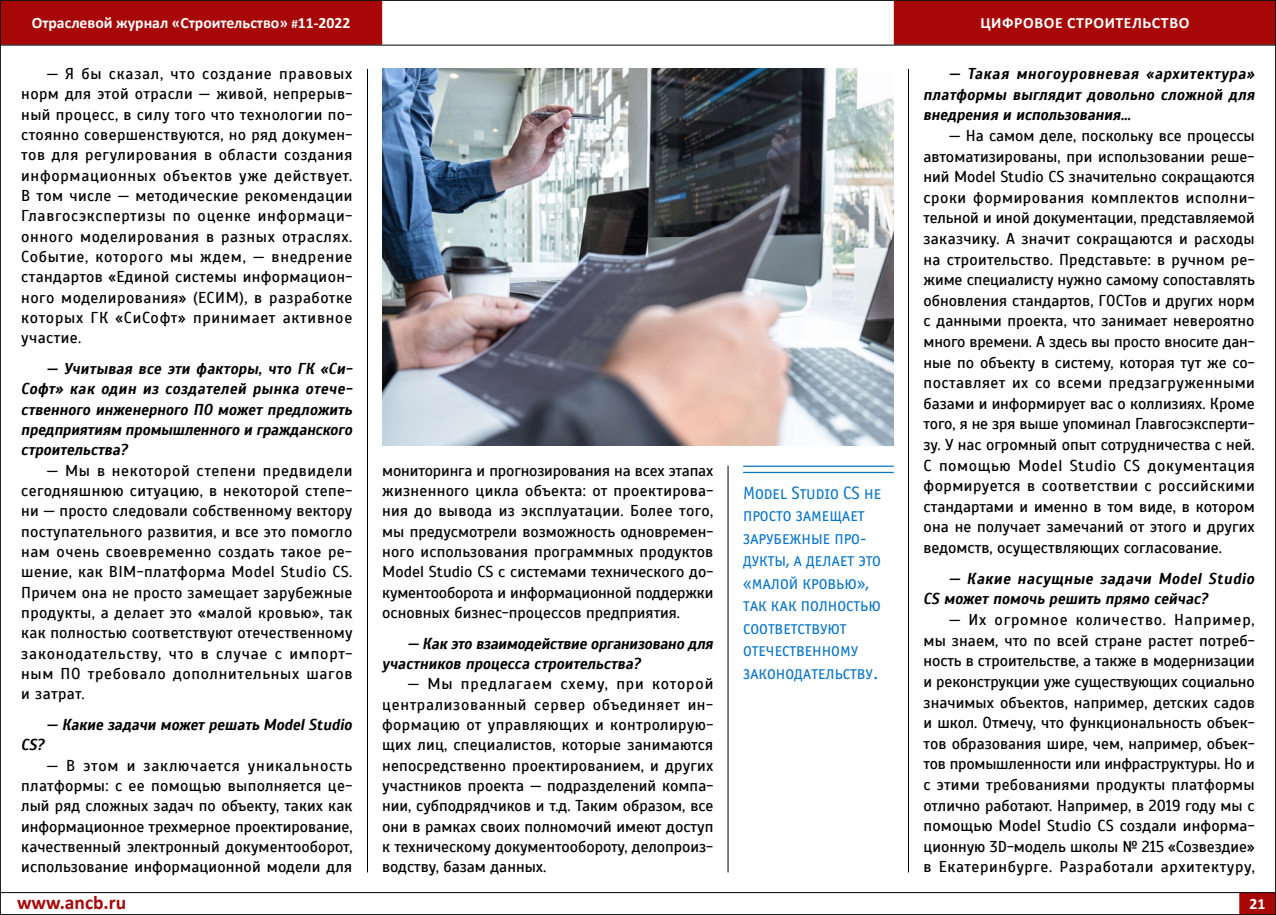
<style>
.page{position:relative;width:1276px;height:915px;background:#fff}
.page>*{position:absolute;margin:0;border:0;box-sizing:border-box;transform-origin:0 0}
.t1{font:700 19.5px "Calibri";color:#a80707}
.t2{font:18px/22.5px "Officina Sans Book SCC";color:#0975c9}
.t3{font:15.75px/20.2px "Scada";letter-spacing:.01em;color:#000;text-align:justify}
.t4{font:italic 700 15.75px/20.2px "Scada";color:#000;text-align:justify;scale:.95 1}
.t5{font:italic 700 15.75px/20.5px "Scada";letter-spacing:.025em;color:#000;scale:.95 1}
.t6{font:700 15.75px "Calibri";color:#fff}
.s1{font-size:12.75px}
</style>
<div class="page">
<img style="left:382px;top:69px;width:512px;height:376px">
<hr style="left:743px;top:465px;width:151px;height:1px;background:#0975c9">
<hr style="left:743px;top:471px;width:151px;height:2px;background:#0975c9">
<hr style="left:728px;top:465px;width:1px;height:407px;background:#000">
<hr style="left:367px;top:69px;width:1px;height:803px;background:#000">
<hr style="left:908px;top:69px;width:1px;height:803px;background:#000">
<div style="left:0;top:1px;width:382px;height:44px;background:#a80707"></div>
<div style="left:894px;top:1px;width:382px;height:44px;background:#a80707"></div>
<hr style="left:0;top:0;width:1276px;height:1px;background:#000">
<hr style="left:0;top:45px;width:1276px;height:1px;background:#000">
<div style="left:1239px;top:892px;width:37px;height:21px;background:#a80707"></div>
<hr style="left:0;top:891px;width:1276px;height:1px;background:#000">
<hr style="left:0;top:913px;width:1276px;height:1px;background:#000">
<hr style="left:0;top:0;width:1px;height:914px;background:#000">
<hr style="left:1275px;top:0;width:1px;height:914px;background:#000">
<p class="t6" style="left:32px;top:12px;width:320px">Отраслевой журнал «Строительство» <span class="s1">#</span>11-2022</p>
<p class="t6" style="left:980px;top:12px;width:45px">Цифровое</p>
<p class="t6" style="left:1067px;top:12px;width:11px">строите</p>
<p class="t6" style="left:1132px;top:12px;width:30px">льство</p>
<p class="t3" style="left:21px;top:64px;width:333px;text-indent:25px">— Я бы сказал, что создание правовых норм для этой отрасли — живой, непрерыв&shy;ный процесс, в силу того что технологии по&shy;стоянно совершенствуются, но ряд докумен&shy;тов для регулирования в области создания информационных объектов уже действует.<br>В том числе — методические рекомендации Главгосэкспертизы по оценке информаци&shy;онного моделирования в разных отраслях.<br>Событие, которого мы ждем, — внедрение стандартов «Единой системы информацион&shy;ного моделирования» (ЕСИМ), в разработке которых ГК «СиСофт» принимает активное участие.</p>
<p class="t4" style="left:21px;top:358px;width:350px;text-indent:26px">— Учитывая все эти факторы, что ГК «Си-Софт» как один из создателей рынка отече&shy;ственного инженерного ПО может предложить предприятиям промышленного и гражданского строительства?</p>
<p class="t3" style="left:21px;top:460px;width:333px;text-indent:25px">— Мы в некоторой степени предвидели сегодняшнюю ситуацию, в некоторой степе&shy;ни — просто следовали собственному вектору поступательного развития, и все это помогло нам очень своевременно создать такое ре&shy;шение, как BIM-платформа Model Studio CS.<br>Причем она не просто замещает зарубежные продукты, а делает это «малой кровью», так как полностью соответствуют отечественному законодательству, что в случае с импорт&shy;ным ПО требовало дополнительных шагов и затрат.</p>
<p class="t4" style="left:47px;top:714px;width:323px">— Какие задачи может решать Model Studio</p>
<p class="t4" style="left:21px;top:734px;width:26px">CS?</p>
<p class="t3" style="left:21px;top:755px;width:333px;text-indent:25px">— В этом и заключается уникальность платформы: с ее помощью выполняется це&shy;лый ряд сложных задач по объекту, таких как информационное трехмерное проектирование, качественный электронный документооборот, использование информационной модели для</p>
<p class="t3" style="left:382px;top:460px;width:333px">мониторинга и прогнозирования на всех этапах жизненного цикла объекта: от проектирова&shy;ния до вывода из эксплуатации. Более того, мы предусмотрели возможность одновремен&shy;ного использования программных продуктов Model Studio CS с системами технического до&shy;кументооборота и информационной поддержки основных бизнес-процессов предприятия.</p>
<p class="t4" style="left:382px;top:633px;width:350px;text-indent:26px">— Как это взаимодействие организовано для участников процесса строительства?</p>
<p class="t3" style="left:382px;top:673px;width:333px;text-indent:26px">— Мы предлагаем схему, при которой централизованный сервер объединяет ин&shy;формацию от управляющих и контролирую&shy;щих лиц, специалистов, которые занимаются непосредственно проектированием, и других участников проекта — подразделений компа&shy;нии, субподрядчиков и т.д. Таким образом, все они в рамках своих полномочий имеют доступ к техническому документообороту, делопроиз&shy;водству, базам данных.</p>
<p class="t2" style="left:743px;top:481px;width:140px">Model Studio CS не просто замещает зарубежные про&shy;дукты, а делает это «малой кровью», так как полностью соответствуют отечественному законодательству.</p>
<p class="t4" style="left:923px;top:63px;width:350px;text-indent:26px">— Такая многоуровневая «архитектура» платформы выглядит довольно сложной для внедрения и использования…</p>
<p class="t3" style="left:923px;top:125px;width:333px;text-indent:26px">— На самом деле, поскольку все процессы автоматизированы, при использовании реше&shy;ний Model Studio CS значительно сокращаются сроки формирования комплектов исполни&shy;тельной и иной документации, представляемой заказчику. А значит сокращаются и расходы на строительство. Представьте: в ручном ре&shy;жиме специалисту нужно самому сопоставлять обновления стандартов, ГОСТов и других норм с данными проекта, что занимает невероятно много времени. А здесь вы просто вносите дан&shy;ные по объекту в систему, которая тут же со&shy;поставляет их со всеми предзагруженными базами и информирует вас о коллизиях. Кроме того, я не зря выше упоминал Главгосэксперти&shy;зу. У нас огромный опыт сотрудничества с ней.<br>С помощью Model Studio CS документация формируется в соответствии с российскими стандартами и именно в том виде, в котором она не получает замечаний от этого и других ведомств, осуществляющих согласование.</p>
<p class="t5" style="left:923px;top:568px;width:350px;text-indent:26px">— Какие насущные задачи Model Studio<br>CS может помочь решить прямо сейчас?</p>
<p class="t3" style="left:923px;top:609px;width:333px;text-indent:26px">— Их огромное количество. Например, мы знаем, что по всей стране растет потреб&shy;ность в строительстве, а также в модернизации и реконструкции уже существующих социально значимых объектов, например, детских садов и школ. Отмечу, что функциональность объек&shy;тов образования шире, чем, например, объек&shy;тов промышленности или инфраструктуры. Но и с этими требованиями продукты платформы отлично работают. Например, в 2019 году мы с помощью Model Studio CS создали информа&shy;ционную 3D-модель школы № 215 «Созвездие» в Екатеринбурге. Разработали архитектуру,</p>
<p class="t1" style="left:17px;top:889px;width:111px">www.ancb.ru</p>
<p class="t6" style="left:1249px;top:892px;width:17px">21</p>
</div>
